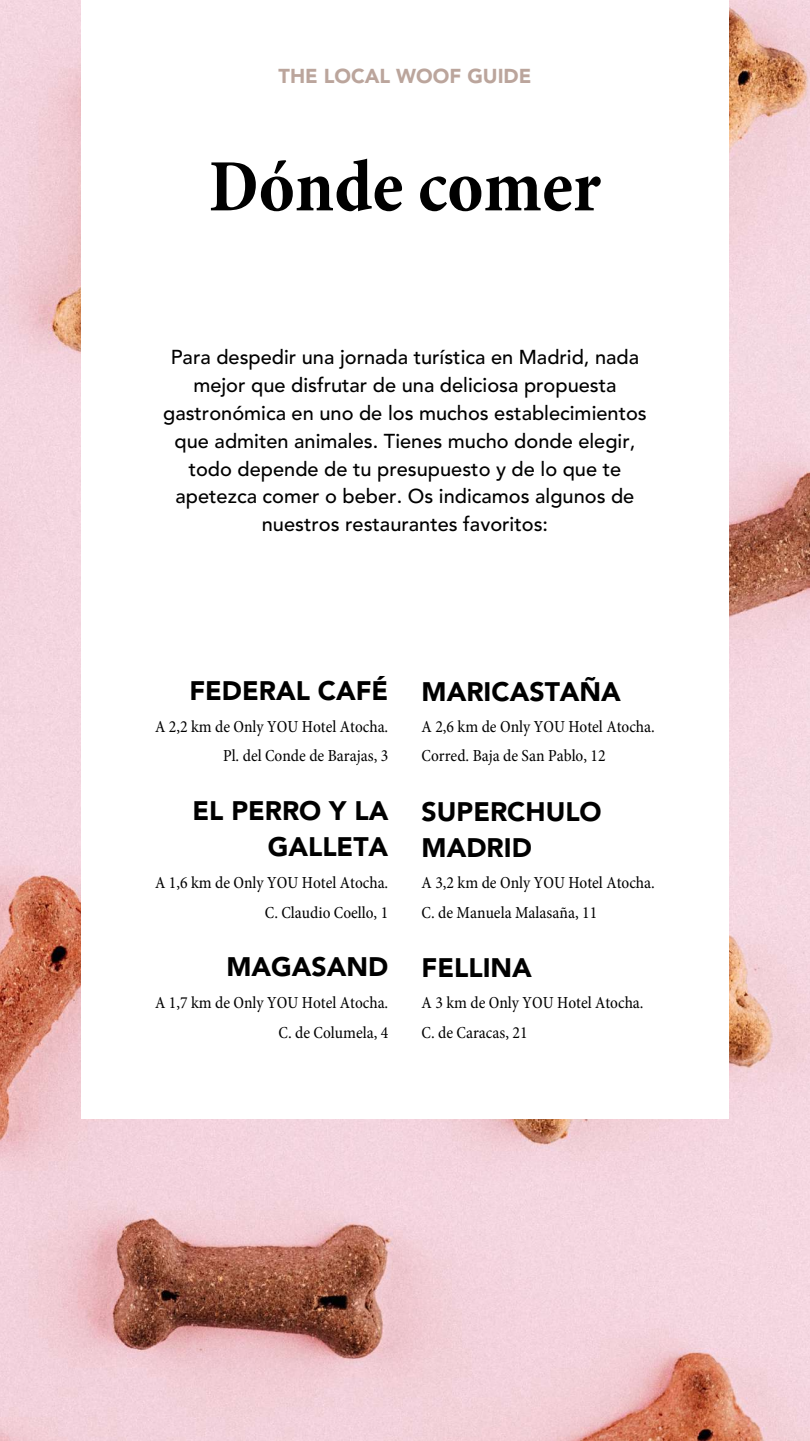
<style>
.page{position:relative;width:810px;height:1441px;background:#fff}
.page>*{position:absolute;margin:0;border:0;box-sizing:border-box;transform-origin:0 0}
.t1{font:700 condensed 74.6px "Minion Pro";color:#000}
.t2{font:900 26.6px/36.8px "Avenir LT Std";color:#000;text-align:right}
.t3{font:500 20px/27.8px "Avenir LT Std";color:#000;text-align:center}
.t4{font:900 20px "Avenir LT Std";color:#bba59c}
.t5{font:condensed 17px "Minion Pro";color:#000}
</style>
<div class="page">
<img style="left:0;top:0;width:810px;height:1440px">
<div style="left:81px;top:0;width:648px;height:1118px;background:#fff"></div>
<p class="t4" style="left:279px;top:68px;width:254px">THE LOCAL WOOF GUIDE</p>
<h1 class="t1" style="left:209px;top:156px;width:394px">Dónde comer</h1>
<p class="t3" style="left:163px;top:345px;width:485px">Para despedir una jornada turística en Madrid, nada mejor que disfrutar de una deliciosa propuesta gastronómica en uno de los muchos establecimientos que admiten animales. Tienes mucho donde elegir, todo depende de tu presupuesto y de lo que te apetezca comer o beber. Os indicamos algunos de nuestros restaurantes favoritos:</p>
<h2 class="t2" style="left:189px;top:674px;width:200px">FEDERAL CAFÉ</h2>
<h2 class="t2" style="left:422px;top:675px;width:201px">MARICASTAÑA</h2>
<p class="t5" style="left:155px;top:719px;width:235px">A 2,2 km de Only YOU Hotel Atocha.</p>
<p class="t5" style="left:422px;top:719px;width:235px">A 2,6 km de Only YOU Hotel Atocha.</p>
<p class="t5" style="left:223px;top:748px;width:167px">Pl. del Conde de Barajas, 3</p>
<p class="t5" style="left:422px;top:748px;width:186px">Corred. Baja de San Pablo, 12</p>
<h2 class="t2" style="left:193px;top:794px;width:197px">EL PERRO Y LA<br>GALLETA</h2>
<h2 class="t2" style="left:422px;top:795px;width:182px;text-align:left">SUPERCHULO<br>MADRID</h2>
<p class="t5" style="left:155px;top:875px;width:235px">A 1,6 km de Only YOU Hotel Atocha.</p>
<p class="t5" style="left:422px;top:875px;width:235px">A 3,2 km de Only YOU Hotel Atocha.</p>
<p class="t5" style="left:265px;top:905px;width:125px">C. Claudio Coello, 1</p>
<p class="t5" style="left:422px;top:905px;width:177px">C. de Manuela Malasaña, 11</p>
<h2 class="t2" style="left:226px;top:950px;width:163px">MAGASAND</h2>
<h2 class="t2" style="left:422px;top:951px;width:112px">FELLINA</h2>
<p class="t5" style="left:155px;top:995px;width:235px">A 1,7 km de Only YOU Hotel Atocha.</p>
<p class="t5" style="left:422px;top:995px;width:224px">A 3 km de Only YOU Hotel Atocha.</p>
<p class="t5" style="left:279px;top:1024px;width:111px">C. de Columela, 4</p>
<p class="t5" style="left:422px;top:1024px;width:108px">C. de Caracas, 21</p>
</div>
